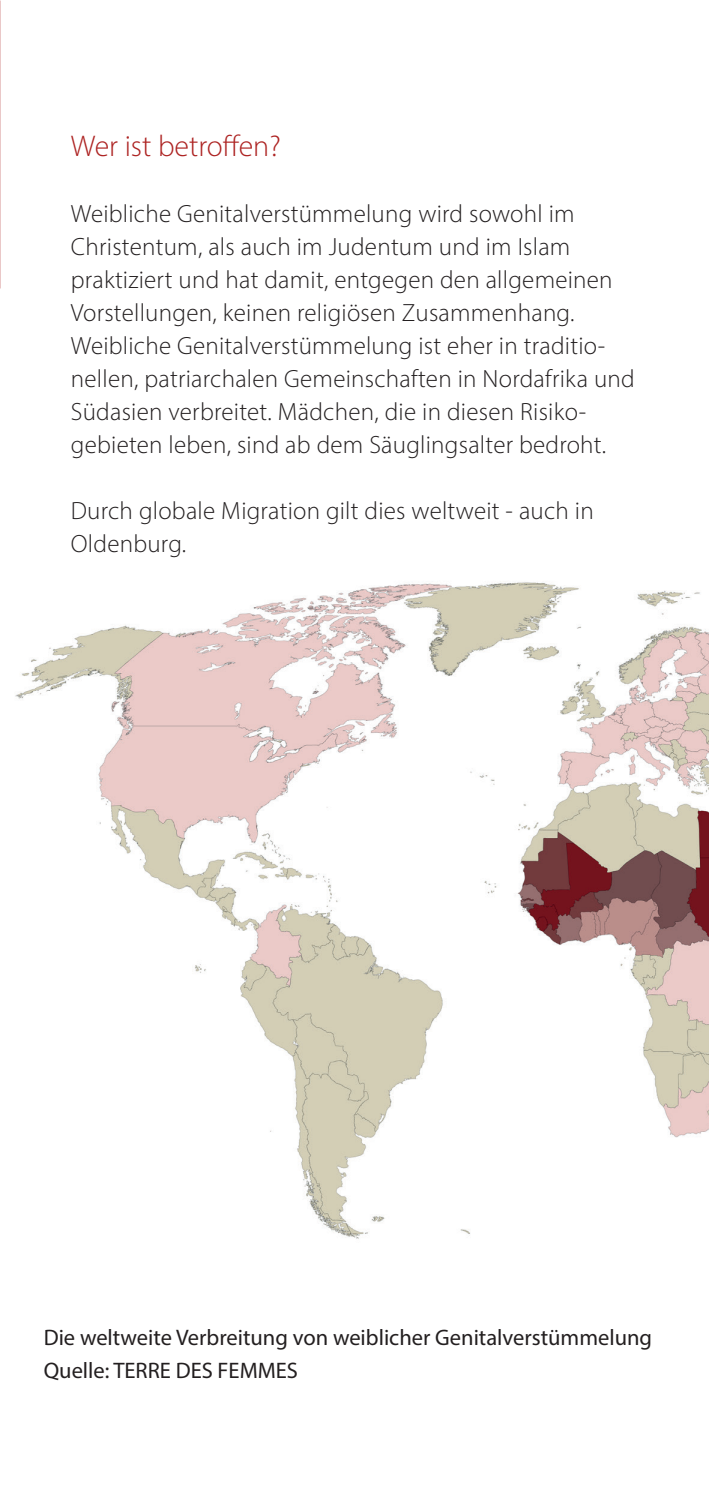
<style>
.page{position:relative;width:709px;height:1489px;background:#fff}
.page>*{position:absolute;margin:0;border:0;box-sizing:border-box;transform-origin:0 0}
.t1{font:300 30px "Myriad Pro";color:#ad2322}
.P_Fließ_10{font:300 25px/33px "Myriad Pro";letter-spacing:.01em;color:#231f20}
.t2{font:22.5px/33px "Myriad Pro";color:#231f20}
</style>
<div class="page">
<img style="left:15px;top:582px;width:694px;height:657px">
<h1 class="t1" style="left:71px;top:128px;width:211px">Wer ist betroffen?</h1>
<p class="P_Fließ_10" style="left:71px;top:197px;width:565px">Weibliche Genitalverstümmelung wird sowohl im Christentum, als auch im Judentum und im Islam praktiziert und hat damit, entgegen den allgemeinen Vorstellungen, keinen religiösen Zusammenhang.<br>Weibliche Genitalverstümmelung ist eher in traditio&shy;nellen, patriarchalen Gemeinschaften in Nordafrika und Südasien verbreitet. Mädchen, die in diesen Risiko&shy;gebieten leben, sind ab dem Säuglingsalter bedroht.</p>
<p class="P_Fließ_10" style="left:71px;top:494px;width:524px">Durch globale Migration gilt dies weltweit - auch in<br>Oldenburg.</p>
<p class="t2" style="left:44px;top:1320px;width:610px">Die weltweite Verbreitung von weiblicher Genitalverstümmelung<br>Quelle: TERRE DES FEMMES</p>
</div>
